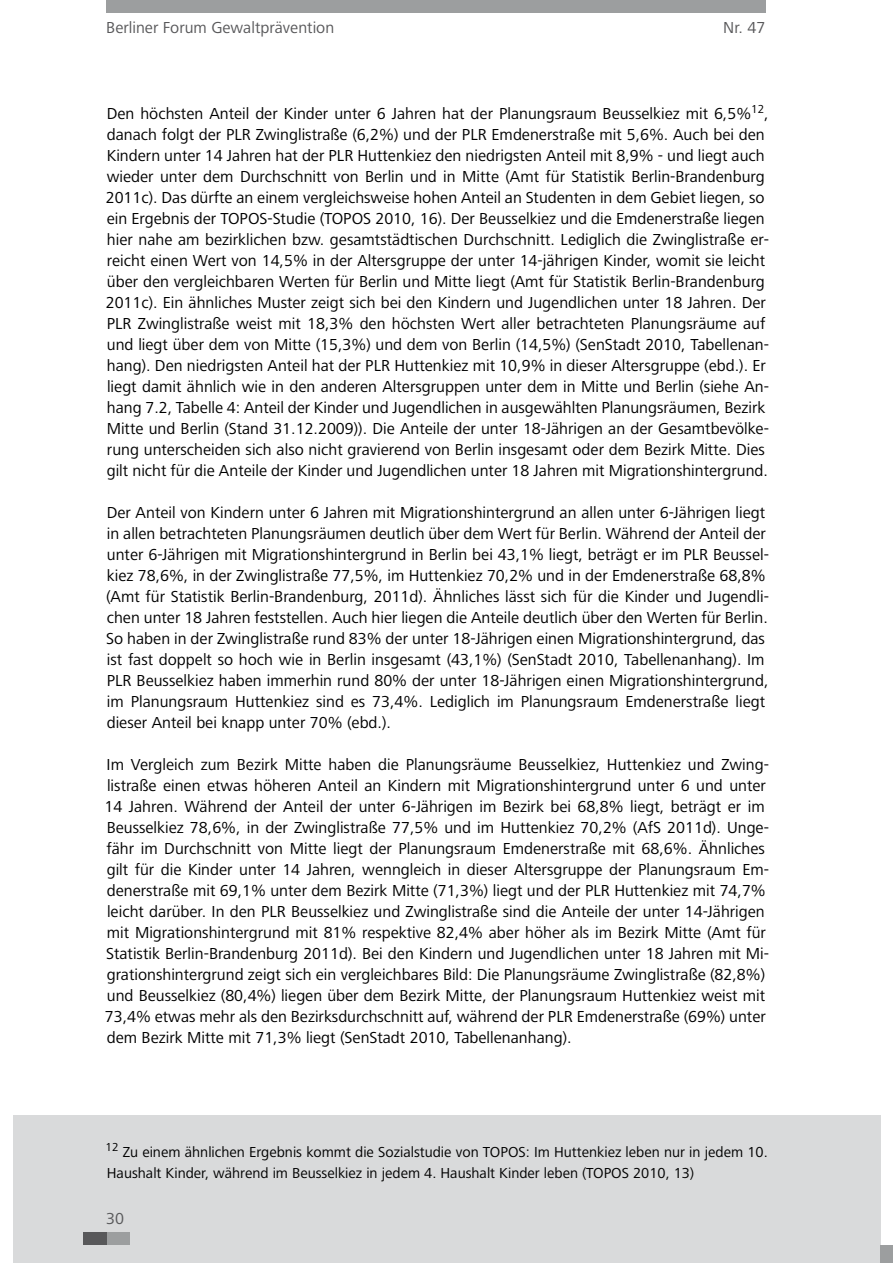
<style>
.page{position:relative;width:893px;height:1263px;background:#fff}
.page>*{position:absolute;margin:0;border:0;box-sizing:border-box;transform-origin:0 0}
.t1{font:16.5px/21px "Frutiger Next LT";color:#000}
.t2{font:16.5px "Frutiger Next LT";color:#58585a}
.t3{font:15px/21px "Frutiger Next LT";color:#000}
</style>
<div class="page">
<div style="left:13px;top:1115px;width:867px;height:148px;background:#d9dadb"></div>
<div style="left:106px;top:0;width:659px;height:13px;background:#9c9e9f"></div>
<div style="left:106px;top:1232px;width:24px;height:13px;background:#9c9e9f"></div>
<div style="left:83px;top:1232px;width:23px;height:13px;background:#58585a"></div>
<div style="left:880px;top:1245px;width:13px;height:18px;background:#9c9e9f"></div>
<p class="t2" style="left:106px;top:19px;width:229px">Berliner Forum Gewaltprävention</p>
<p class="t2" style="left:723px;top:19px;width:44px">Nr. 47</p>
<p class="t1" style="left:106px;top:103px;width:665px">Den höchsten Anteil der Kinder unter 6 Jahren hat der Planungsraum Beusselkiez mit 6,5%<sup>12</sup>, danach folgt der PLR Zwinglistraße (6,2%) und der PLR Emdenerstraße mit 5,6%. Auch bei den Kindern unter 14 Jahren hat der PLR Huttenkiez den niedrigsten Anteil mit 8,9% - und liegt auch wieder unter dem Durchschnitt von Berlin und in Mitte (Amt für Statistik Berlin-Brandenburg 2011c). Das dürfte an einem vergleichsweise hohen Anteil an Studenten in dem Gebiet liegen, so ein Ergebnis der TOPOS-Studie (TOPOS 2010, 16). Der Beusselkiez und die Emdenerstraße liegen hier nahe am bezirklichen bzw. gesamtstädtischen Durchschnitt. Lediglich die Zwinglistraße er&shy;reicht einen Wert von 14,5% in der Altersgruppe der unter 14-jährigen Kinder, womit sie leicht über den vergleichbaren Werten für Berlin und Mitte liegt (Amt für Statistik Berlin-Brandenburg 2011c). Ein ähnliches Muster zeigt sich bei den Kindern und Jugendlichen unter 18 Jahren. Der PLR Zwinglistraße weist mit 18,3% den höchsten Wert aller betrachteten Planungsräume auf und liegt über dem von Mitte (15,3%) und dem von Berlin (14,5%) (SenStadt 2010, Tabellenan&shy;hang). Den niedrigsten Anteil hat der PLR Huttenkiez mit 10,9% in dieser Altersgruppe (ebd.). Er liegt damit ähnlich wie in den anderen Altersgruppen unter dem in Mitte und Berlin (siehe An&shy;hang 7.2, Tabelle 4: Anteil der Kinder und Jugendlichen in ausgewählten Planungsräumen, Bezirk Mitte und Berlin (Stand 31.12.2009)). Die Anteile der unter 18-Jährigen an der Gesamtbevölke&shy;rung unterscheiden sich also nicht gravierend von Berlin insgesamt oder dem Bezirk Mitte. Dies gilt nicht für die Anteile der Kinder und Jugendlichen unter 18 Jahren mit Migrationshintergrund.</p>
<p class="t1" style="left:106px;top:502px;width:664px">Der Anteil von Kindern unter 6 Jahren mit Migrationshintergrund an allen unter 6-Jährigen liegt in allen betrachteten Planungsräumen deutlich über dem Wert für Berlin. Während der Anteil der unter 6-Jährigen mit Migrationshintergrund in Berlin bei 43,1% liegt, beträgt er im PLR Beussel&shy;kiez 78,6%, in der Zwinglistraße 77,5%, im Huttenkiez 70,2% und in der Emdenerstraße 68,8% (Amt für Statistik Berlin-Brandenburg, 2011d). Ähnliches lässt sich für die Kinder und Jugendli&shy;chen unter 18 Jahren feststellen. Auch hier liegen die Anteile deutlich über den Werten für Berlin.<br>So haben in der Zwinglistraße rund 83% der unter 18-Jährigen einen Migrationshintergrund, das ist fast doppelt so hoch wie in Berlin insgesamt (43,1%) (SenStadt 2010, Tabellenanhang). Im PLR Beusselkiez haben immerhin rund 80% der unter 18-Jährigen einen Migrationshintergrund, im Planungsraum Huttenkiez sind es 73,4%. Lediglich im Planungsraum Emdenerstraße liegt dieser Anteil bei knapp unter 70% (ebd.).</p>
<p class="t1" style="left:105px;top:754px;width:666px">Im Vergleich zum Bezirk Mitte haben die Planungsräume Beusselkiez, Huttenkiez und Zwing&shy;listraße einen etwas höheren Anteil an Kindern mit Migrationshintergrund unter 6 und unter 14 Jahren. Während der Anteil der unter 6-Jährigen im Bezirk bei 68,8% liegt, beträgt er im Beusselkiez 78,6%, in der Zwinglistraße 77,5% und im Huttenkiez 70,2% (AfS 2011d). Unge&shy;fähr im Durchschnitt von Mitte liegt der Planungsraum Emdenerstraße mit 68,6%. Ähnliches gilt für die Kinder unter 14 Jahren, wenngleich in dieser Altersgruppe der Planungsraum Em&shy;denerstraße mit 69,1% unter dem Bezirk Mitte (71,3%) liegt und der PLR Huttenkiez mit 74,7% leicht darüber. In den PLR Beusselkiez und Zwinglistraße sind die Anteile der unter 14-Jährigen mit Migrationshintergrund mit 81% respektive 82,4% aber höher als im Bezirk Mitte (Amt für Statistik Berlin-Brandenburg 2011d). Bei den Kindern und Jugendlichen unter 18 Jahren mit Mi&shy;grationshintergrund zeigt sich ein vergleichbares Bild: Die Planungsräume Zwinglistraße (82,8%) und Beusselkiez (80,4%) liegen über dem Bezirk Mitte, der Planungsraum Huttenkiez weist mit 73,4% etwas mehr als den Bezirksdurchschnitt auf, während der PLR Emdenerstraße (69%) unter dem Bezirk Mitte mit 71,3% liegt (SenStadt 2010, Tabellenanhang).</p>
<p class="t3" style="left:105px;top:1141px;width:664px"><sup>12</sup> Zu einem ähnlichen Ergebnis kommt die Sozialstudie von TOPOS: Im Huttenkiez leben nur in jedem 10.<br>Haushalt Kinder, während im Beusselkiez in jedem 4. Haushalt Kinder leben (TOPOS 2010, 13)</p>
<p class="t2" style="left:106px;top:1209px;width:19px">30</p>
</div>
